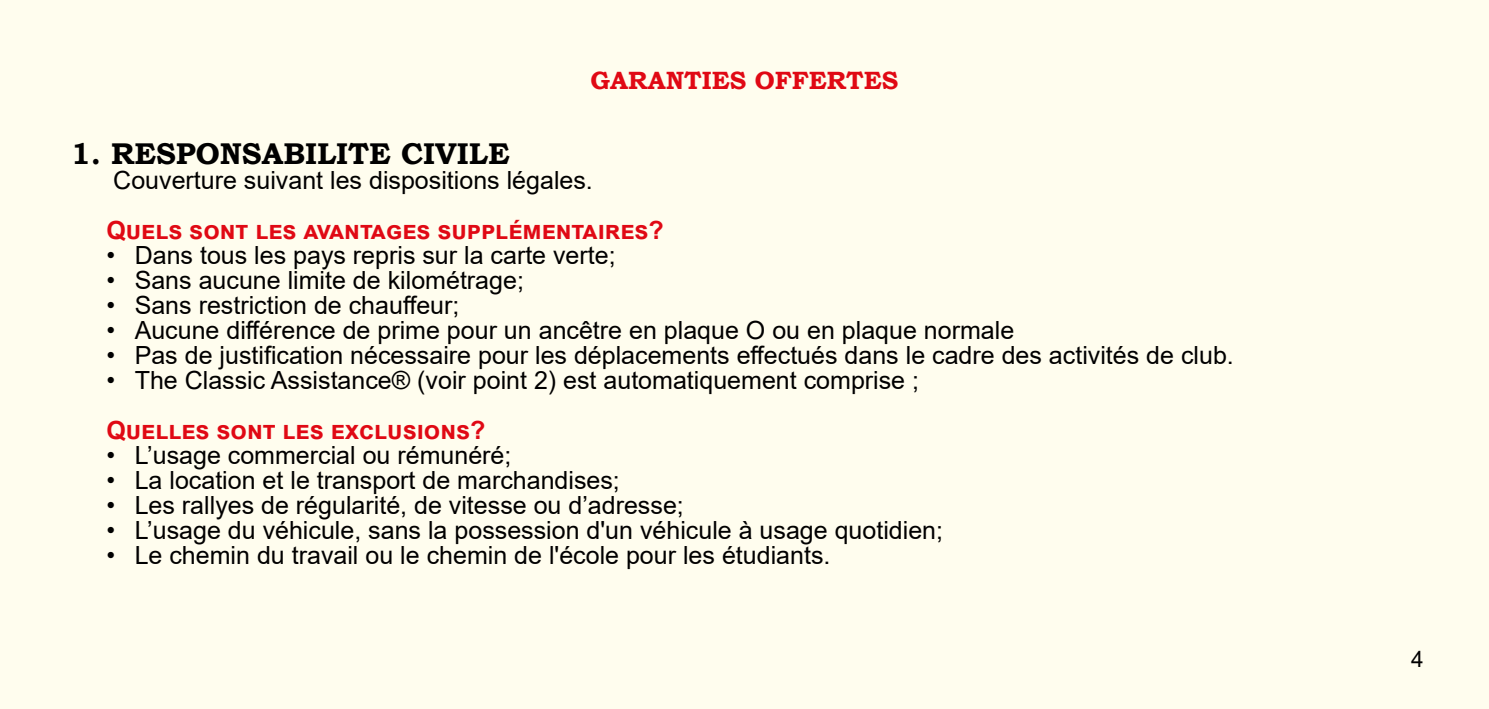
<style>
.page{position:relative;width:1489px;height:709px;background:#fff}
.page>*{position:absolute;margin:0;border:0;box-sizing:border-box;transform-origin:0 0}
.t1{font:700 30px "Bookman Old Style";color:#000}
.t2{font:25px "Arial";color:#000}
.t3{font:700 25px "Arial";color:#e00914}
.t4{font:700 25px "Bookman Old Style";color:#e00914}
.t5{font:22.5px "Arial";color:#000}
.s1{font-family:"Minion Pro";font-size:30px}
</style>
<div class="page">
<div style="left:0;top:0;width:1488px;height:709px;background:#fffdee"></div>
<p class="t4" style="left:590px;top:62px;width:309px">GARANTIES OFFERTES</p>
<p class="t1" style="left:71px;top:132px;width:440px">1. RESPONSABILITE CIVILE</p>
<p class="t2" style="left:113px;top:163px;width:481px">Couverture suivant les dispositions légales.</p>
<p class="t3" style="left:106px;top:212px;width:559px">Quels sont les avantages supplémentaires?</p>
<p class="t2" style="left:106px;top:238px;width:511px">• Dans tous les pays repris sur la carte verte;</p>
<p class="t2" style="left:106px;top:263px;width:419px">• Sans aucune limite de kilométrage;</p>
<p class="t2" style="left:106px;top:288px;width:354px">• Sans restriction de chauffeur;</p>
<p class="t2" style="left:106px;top:313px;width:909px">• Aucune différence de prime pour un ancêtre en plaque O ou en plaque normale</p>
<p class="t2" style="left:106px;top:338px;width:1128px">• Pas de justification nécessaire pour les déplacements effectués dans le cadre des activités de club.</p>
<p class="t2" style="left:106px;top:363px;width:814px">• The Classic Assistance® (voir point 2) est automatiquement comprise ;</p>
<p class="t3" style="left:106px;top:412px;width:380px">Quelles sont les exclusions?</p>
<p class="t2" style="left:106px;top:438px;width:406px">• L’usage commercial ou rémunéré;</p>
<p class="t2" style="left:106px;top:463px;width:515px">• La location et le transport de marchandises;</p>
<p class="t2" style="left:106px;top:488px;width:579px">• Les rallyes de régularité, de vitesse ou d’adresse;</p>
<p class="t2" style="left:106px;top:513px;width:838px">• L’usage du véhicule, sans la possession d'un véhicule à usage quotidien;</p>
<p class="t2" style="left:106px;top:538px;width:725px">• Le chemin du travail ou le chemin de l'école pour les étudiants.</p>
<p class="t5" style="left:1410px;top:644px;width:31px">4<span class="s1">#</span></p>
</div>
